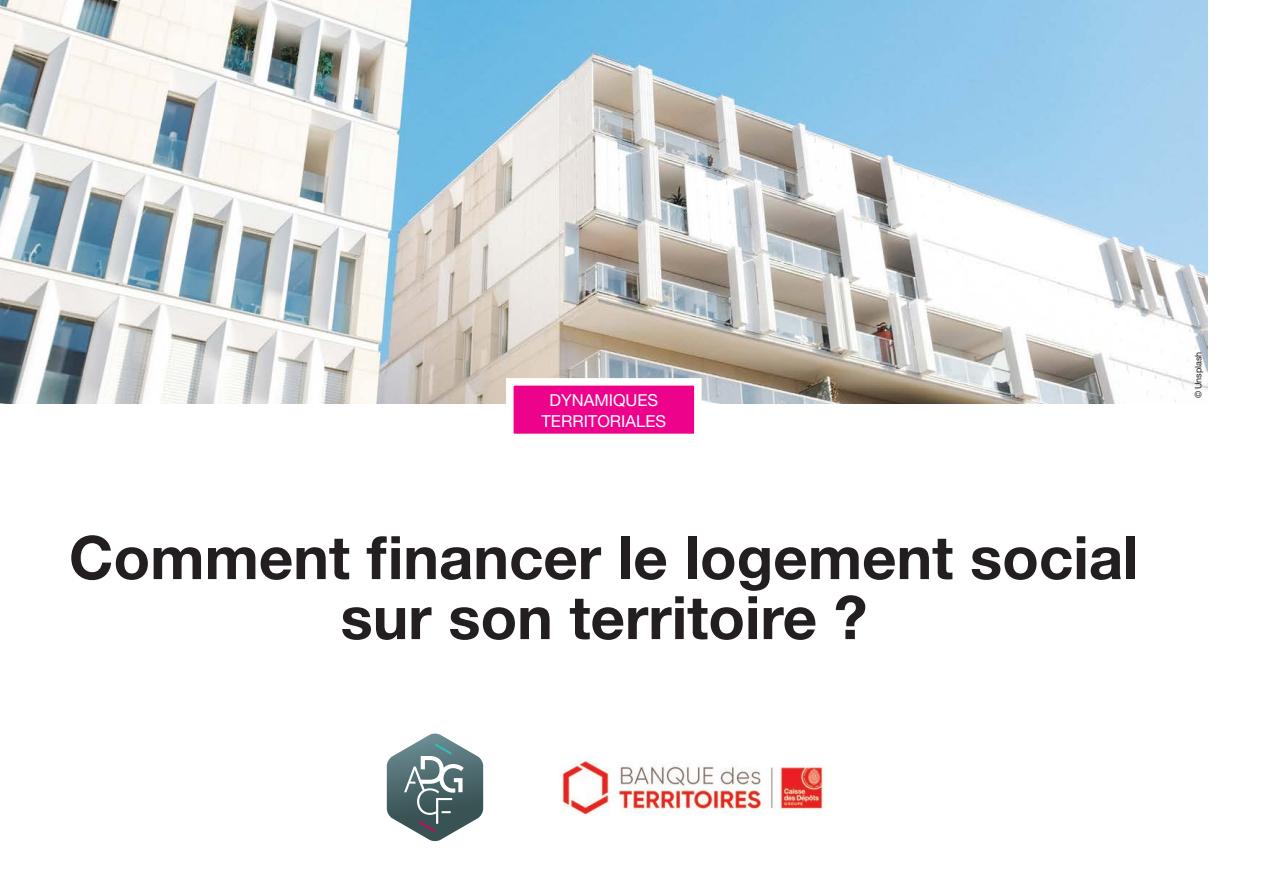
<style>
.page{position:relative;width:1263px;height:893px;background:#fff}
.page>*{position:absolute;margin:0;border:0;box-sizing:border-box;transform-origin:0 0}
.t1{font:700 60px/60px "Helvetica Neue LT Std";color:#231f20;text-align:center}
.t2{font:16.5px/21px "Helvetica Neue LT Std";color:#fff;text-align:center}
.t3{font:9px "Helvetica Neue LT Std";color:#231f20}
</style>
<div class="page">
<img style="left:0;top:0;width:1208px;height:404px">
<svg style="left:387px;top:734px;width:96px;height:107px"></svg>
<svg style="left:502px;top:374px;width:203px;height:60px"></svg>
<img style="left:562px;top:756px;width:263px;height:59px">
<p class="t2" style="left:541px;top:389px;width:126px">DYNAMIQUES<br>TERRITORIALES</p>
<p class="t1" style="left:69px;top:526px;width:1071px">Comment financer le logement social sur son territoire ?</p>
<p class="t3" style="left:1193px;top:398px;width:47px;rotate:-90deg">©Unsplash</p>
</div>
